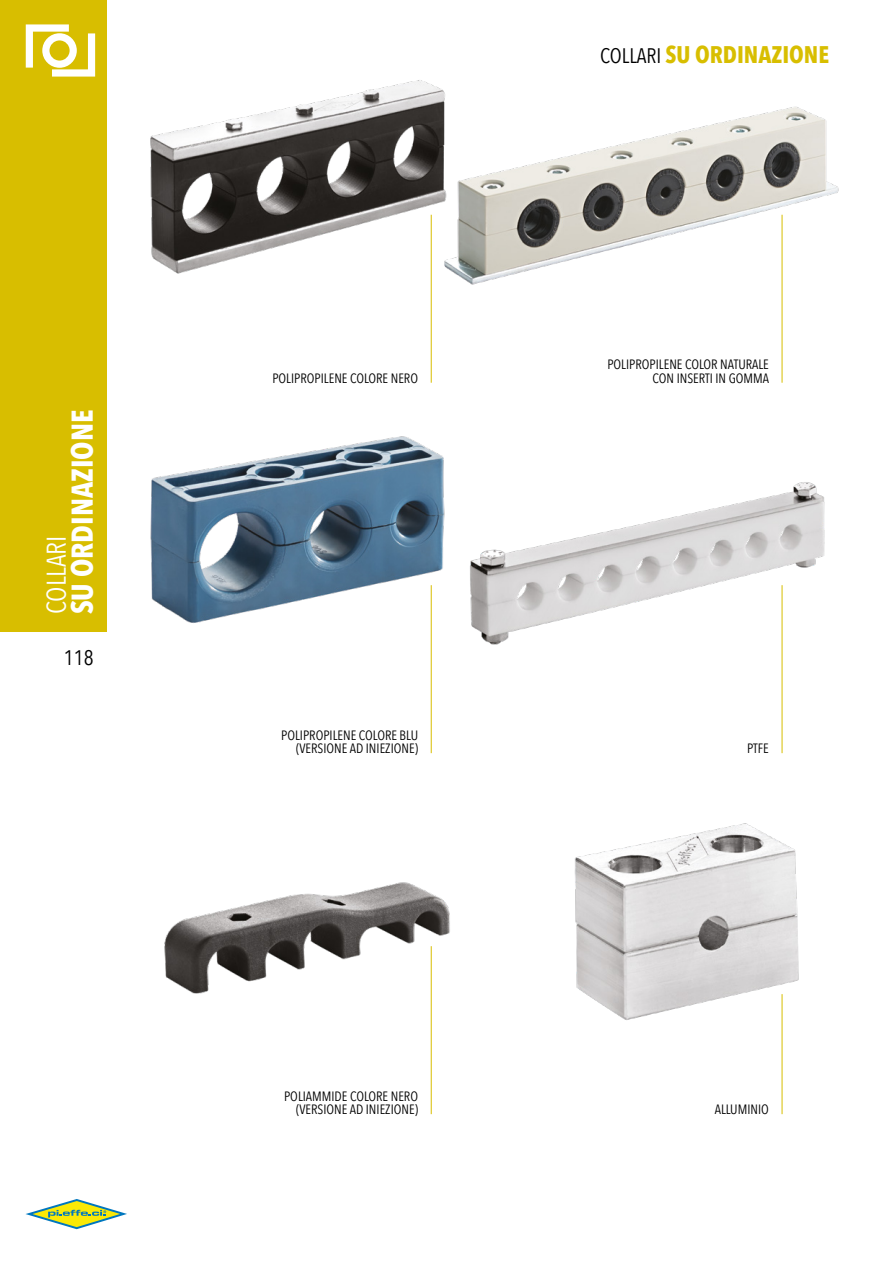
<style>
.page{position:relative;width:893px;height:1263px;background:#fff}
.page>*{position:absolute;margin:0;border:0;box-sizing:border-box;transform-origin:0 0}
.t1{font:700 30px "Avenir Next Condensed";color:#fff}
.t2{font:27px "Avenir Next Condensed";color:#fff}
.t3{font:700 24px "Avenir Next Condensed";color:#d8be00}
.t4{font:21px "Avenir Next Condensed";color:#000}
.t5{font:13.5px/13.5px "Avenir Next Condensed";color:#000;text-align:right}
.s1{font-weight:400;font-size:21px;color:#000}
</style>
<div class="page">
<div style="left:0;top:0;width:106px;height:631px;background:#d8be00"></div>
<svg style="left:26px;top:24px;width:69px;height:53px"></svg>
<svg style="left:25px;top:1199px;width:102px;height:31px"></svg>
<img style="left:150px;top:80px;width:295px;height:211px">
<img style="left:99px;top:416px;width:346px;height:220px">
<img style="left:470px;top:482px;width:355px;height:170px">
<img style="left:164px;top:882px;width:286px;height:133px">
<img style="left:432px;top:94px;width:407px;height:207px">
<img style="left:574px;top:823px;width:225px;height:207px">
<hr style="left:431px;top:215px;width:1px;height:168px;background:#d8be00">
<hr style="left:431px;top:946px;width:1px;height:168px;background:#d8be00">
<hr style="left:431px;top:585px;width:1px;height:168px;background:#d8be00">
<hr style="left:782px;top:215px;width:1px;height:168px;background:#d8be00">
<hr style="left:782px;top:994px;width:1px;height:120px;background:#d8be00">
<hr style="left:782px;top:585px;width:1px;height:168px;background:#d8be00">
<h1 class="t1" style="left:64px;top:614px;width:206px;rotate:-90deg">SU ORDINAZIONE</h1>
<h2 class="t2" style="left:33px;top:614px;width:80px;rotate:-90deg">COLLARI</h2>
<h3 class="t4" style="left:64px;top:639px;width:31px">118</h3>
<p class="t5" style="left:272px;top:371px;width:147px">POLIPROPILENE COLORE NERO</p>
<p class="t5" style="left:281px;top:727px;width:138px">POLIPROPILENE COLORE BLU (VERSIONE AD INIEZIONE)</p>
<p class="t5" style="left:284px;top:1088px;width:135px">POLIAMMIDE COLORE NERO (VERSIONE AD INIEZIONE)</p>
<h3 class="t3" style="left:600px;top:40px;width:231px"><span class="s1">COLLARI</span> SU ORDINAZIONE</h3>
<p class="t5" style="left:607px;top:357px;width:163px">POLIPROPILENE COLOR NATURALE<br>CON INSERTI IN GOMMA</p>
<p class="t5" style="left:747px;top:741px;width:23px">PTFE</p>
<p class="t5" style="left:715px;top:1102px;width:56px">ALLUMINIO</p>
</div>
